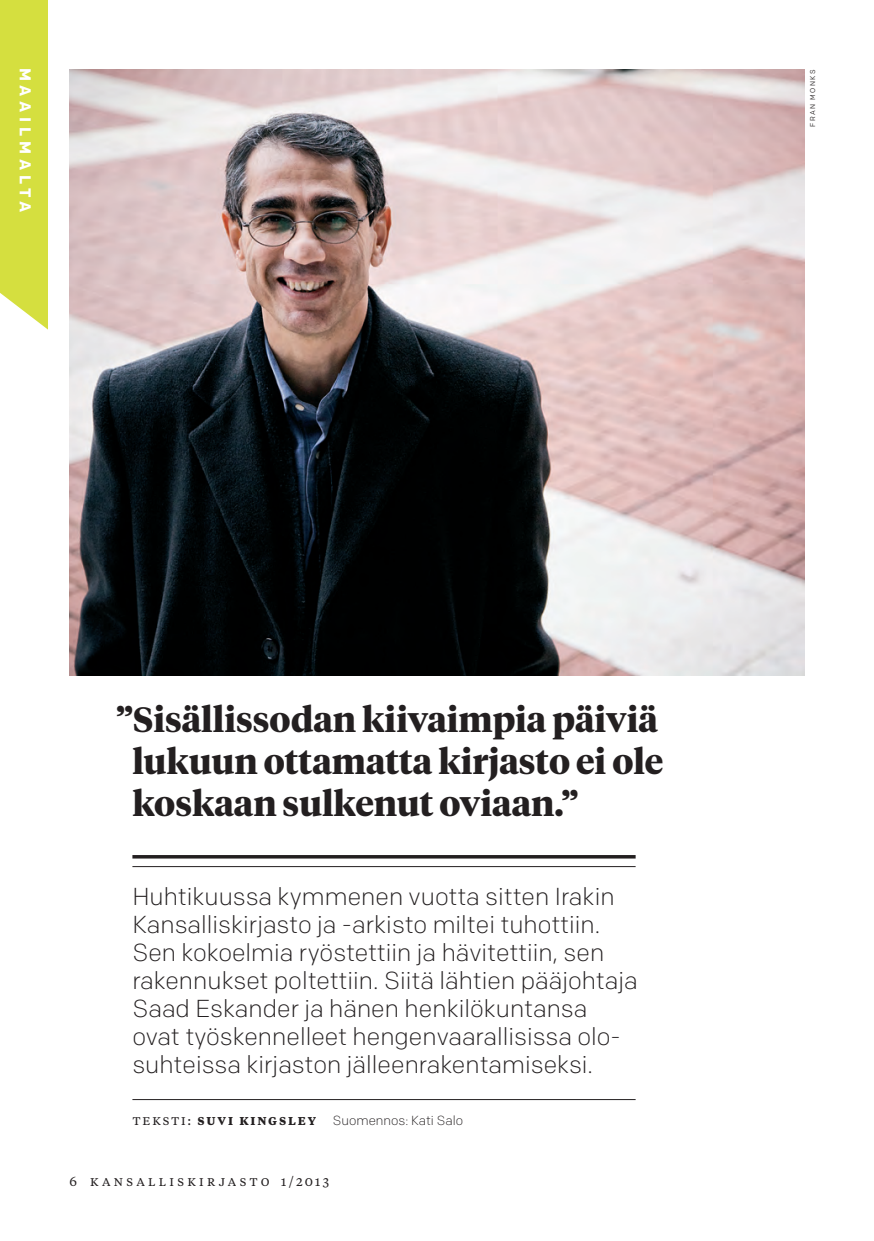
<style>
.page{position:relative;width:874px;height:1241px;background:#fff}
.page>*{position:absolute;margin:0;border:0;box-sizing:border-box;transform-origin:0 0}
.t1{font:700 35px/42px "Tiempos Headline";color:#231f20}
.t2{font:300 24.5px/28px "Colfax";color:#231f20}
.t3{font:700 15.75px "Colfax";letter-spacing:.3em;color:#fff}
.t4{font:13.12px "Tiempos Text";letter-spacing:.25em;color:#231f20}
.t5{font:600 13.12px "Tiempos Text";letter-spacing:.14em;color:#231f20}
.t6{font:300 13.12px "Colfax";color:#231f20}
.t7{font:7px "Colfax";letter-spacing:.2em;color:#231f20}
.s1{font-weight:400}
</style>
<div class="page">
<img style="left:69px;top:69px;width:735px;height:606px">
<svg style="left:132px;top:855px;width:503px;height:3px;background:#262223"></svg>
<hr style="left:132px;top:866px;width:503px;height:1px;background:#231f20">
<hr style="left:132px;top:1099px;width:503px;height:1px;background:#231f20">
<div style="left:0;top:0;width:48px;height:329px;background:#d5df3f"></div>
<p class="t3" style="left:35px;top:67px;width:146px;rotate:90deg">maail mal ta</p>
<p class="t7" style="left:808px;top:127px;width:59px;rotate:-90deg">f ran mon ks</p>
<h1 class="t1" style="left:132px;top:697px;width:532px;text-indent:-17px">”Sisällissodan kiivaimpia päiviä lukuun ottamatta kirjasto ei ole koskaan sulkenut oviaan.”</h1>
<p class="t2" style="left:132px;top:882px;width:506px">Huhtikuussa kymmenen vuotta sitten Irakin Kansalliskirjasto ja -arkisto miltei tuhottiin.<br>Sen kokoelmia ryöstettiin ja hävitettiin, sen rakennukset poltettiin. Siitä lähtien pääjohtaja Saad Eskander ja hänen henkilökuntansa ovat työskennelleet hengenvaarallisissa olo&shy;suhteissa kirjaston jälleenrakentamiseksi.</p>
<p class="t5" style="left:132px;top:1111px;width:185px"><span class="s1">TEKSTI:</span> SUVI KINGSLEY</p>
<p class="t6" style="left:333px;top:1112px;width:132px">Suomennos: Kati Salo</p>
<p class="t4" style="left:69px;top:1172px;width:261px">6 KANSALLISKIRJASTO 1/2013</p>
</div>
